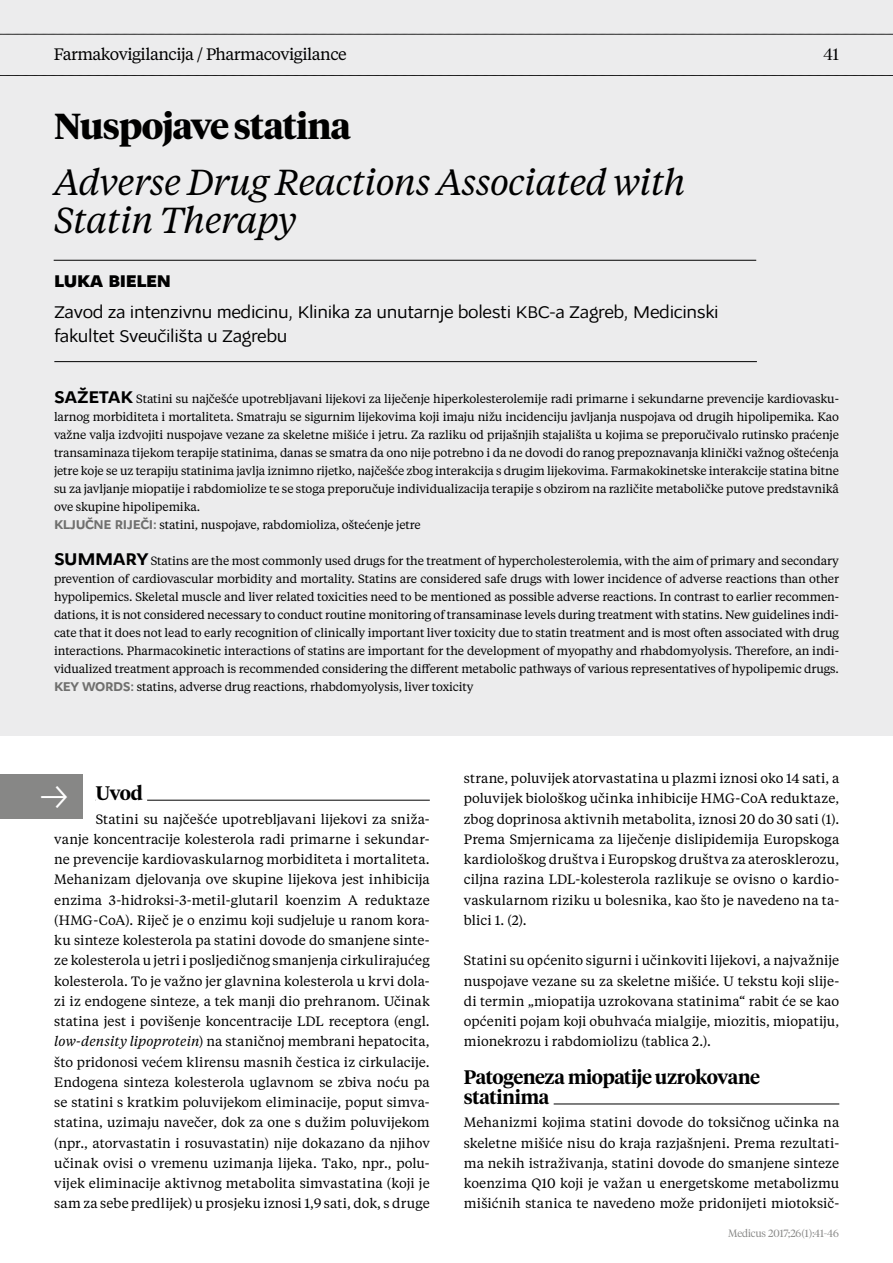
<style>
.page{position:relative;width:893px;height:1263px;background:#fff}
.page>*{position:absolute;margin:0;border:0;box-sizing:border-box;transform-origin:0 0}
.t1{font:italic 36px/37.5px "Tiempos Headline";letter-spacing:-.02em;color:#000}
.t2{font:700 36px "Tiempos Headline";letter-spacing:-.02em;color:#000}
.t3{font:600 19.5px/20.2px "Tiempos Headline";letter-spacing:-.015em;color:#000}
.t4{font:18px/24px "Osnova Pro";letter-spacing:-.02em;color:#000}
.t5{font:800 18px "Osnova Pro";letter-spacing:-.02em;color:#000}
.t6{font:16.5px "Tiempos Headline";letter-spacing:-.03em;color:#000}
.t7{font:300 16.5px "Tiempos Headline";color:#000}
.t8{font:13.5px/20.2px "Tiempos Headline";letter-spacing:.005em;color:#000;text-align:justify}
.t9{font:12px/18px "Tiempos Headline";letter-spacing:-.01em;color:#000}
.t10{font:300 10.5px "Tiempos Headline";color:#878786}
.s1{font-family:"Osnova Pro";font-weight:700;font-size:18px}
.s2{font-family:"Osnova Pro";font-weight:700;font-size:13.5px;color:#6f6f6e}
.s3{font-style:italic}
</style>
<div class="page">
<div style="left:0;top:0;width:893px;height:736px;background:#ececed"></div>
<svg style="left:0;top:75px;width:893px;height:1px"></svg>
<svg style="left:0;top:34px;width:893px;height:1px"></svg>
<hr style="left:96px;top:800px;width:334px;height:1px;background:#000">
<hr style="left:96px;top:799px;width:51px;height:3px;background:#fff">
<hr style="left:464px;top:1104px;width:375px;height:1px;background:#000">
<hr style="left:464px;top:1103px;width:90px;height:3px;background:#fff">
<div style="left:0;top:774px;width:83px;height:44px;background:#878786"></div>
<hr style="left:54px;top:260px;width:702px;height:1px;background:#000">
<hr style="left:54px;top:361px;width:703px;height:1px;background:#000">
<p class="t6" style="left:54px;top:43px;width:295px">Farmakovigilancija / Pharmacovigilance</p>
<h1 class="t2" style="left:54px;top:102px;width:298px">Nuspojave statina</h1>
<h1 class="t1" style="left:54px;top:162px;width:634px">Adverse Drug Reactions Associated with<br>Statin Therapy</h1>
<h3 class="t5" style="left:54px;top:269px;width:118px">LUKA BIELEN</h3>
<h3 class="t4" style="left:54px;top:300px;width:666px">Zavod za intenzivnu medicinu, Klinika za unutarnje bolesti KBC-a Zagreb, Medicinski fakultet Sveučilišta u Zagrebu</h3>
<p class="t7" style="left:823px;top:43px;width:17px">41</p>
<p class="t9" style="left:54px;top:389px;width:787px"><span class="s1">SAŽETAK</span> Statini su najčešće upotrebljavani lijekovi za liječenje hiperkolesterolemije radi primarne i sekundarne prevencije kardiovasku&shy;larnog morbiditeta i mortaliteta. Smatraju se sigurnim lijekovima koji imaju nižu incidenciju javljanja nuspojava od drugih hipolipemika. Kao važne valja izdvojiti nuspojave vezane za skeletne mišiće i jetru. Za razliku od prijašnjih stajališta u kojima se preporučivalo rutinsko praćenje transaminaza tijekom terapije statinima, danas se smatra da ono nije potrebno i da ne dovodi do ranog prepoznavanja klinički važnog oštećenja jetre koje se uz terapiju statinima javlja iznimno rijetko, najčešće zbog interakcija s drugim lijekovima. Farmakokinetske interakcije statina bitne su za javljanje miopatije i rabdomiolize te se stoga preporučuje individualizacija terapije s obzirom na različite metaboličke putove predstavnikâ ove skupine hipolipemika.<br><span class="s2">KLJUČNE RIJEČI:</span> statini, nuspojave, rabdomioliza, oštećenje jetre</p>
<p class="t9" style="left:54px;top:551px;width:787px;text-align:justify"><span class="s1">SUMMARY</span> Statins are the most commonly used drugs for the treatment of hypercholesterolemia, with the aim of primary and secondary prevention of cardiovascular morbidity and mortality. Statins are considered safe drugs with lower incidence of adverse reactions than other hypolipemics. Skeletal muscle and liver related toxicities need to be mentioned as possible adverse reactions. In contrast to earlier recommen&shy;dations, it is not considered necessary to conduct routine monitoring of transaminase levels during treatment with statins. New guidelines indi&shy;cate that it does not lead to early recognition of clinically important liver toxicity due to statin treatment and is most often associated with drug interactions. Pharmacokinetic interactions of statins are important for the development of myopathy and rhabdomyolysis. Therefore, an indi&shy;vidualized treatment approach is recommended considering the different metabolic pathways of various representatives of hypolipemic drugs.<br><span class="s2">KEY WORDS:</span> statins, adverse drug reactions, rhabdomyolysis, liver toxicity</p>
<h2 class="t3" style="left:96px;top:782px;width:49px">Uvod</h2>
<p class="t8" style="left:54px;top:808px;width:377px;text-indent:41px">Statini su najčešće upotrebljavani lijekovi za sniža&shy;vanje koncentracije kolesterola radi primarne i sekundar&shy;ne prevencije kardiovaskularnog morbiditeta i mortaliteta.<br>Mehanizam djelovanja ove skupine lijekova jest inhibicija enzima 3-hidroksi-3-metil-glutaril koenzim A reduktaze (HMG-CoA). Riječ je o enzimu koji sudjeluje u ranom kora&shy;ku sinteze kolesterola pa statini dovode do smanjene sinte&shy;ze kolesterola u jetri i posljedičnog smanjenja cirkulirajućeg kolesterola. To je važno jer glavnina kolesterola u krvi dola&shy;zi iz endogene sinteze, a tek manji dio prehranom. Učinak statina jest i povišenje koncentracije LDL receptora (engl. <span class="s3">low-density lipoprotein</span>) na staničnoj membrani hepatocita, što pridonosi većem klirensu masnih čestica iz cirkulacije.<br>Endogena sinteza kolesterola uglavnom se zbiva noću pa se statini s kratkim poluvijekom eliminacije, poput simva&shy;statina, uzimaju navečer, dok za one s dužim poluvijekom (npr., atorvastatin i rosuvastatin) nije dokazano da njihov učinak ovisi o vremenu uzimanja lijeka. Tako, npr., polu&shy;vijek eliminacije aktivnog metabolita simvastatina (koji je sam za sebe predlijek) u prosjeku iznosi 1,9 sati, dok, s druge</p>
<p class="t8" style="left:464px;top:768px;width:377px">strane, poluvijek atorvastatina u plazmi iznosi oko 14 sati, a poluvijek biološkog učinka inhibicije HMG-CoA reduktaze, zbog doprinosa aktivnih metabolita, iznosi 20 do 30 sati (1).<br>Prema Smjernicama za liječenje dislipidemija Europskoga kardiološkog društva i Europskog društva za aterosklerozu, ciljna razina LDL-kolesterola razlikuje se ovisno o kardio&shy;vaskularnom riziku u bolesnika, kao što je navedeno na ta&shy;blici 1. (2).</p>
<p class="t8" style="left:464px;top:950px;width:377px">Statini su općenito sigurni i učinkoviti lijekovi, a najvažnije nuspojave vezane su za skeletne mišiće. U tekstu koji slije&shy;di termin „miopatija uzrokovana statinima“ rabit će se kao općeniti pojam koji obuhvaća mialgije, miozitis, miopatiju, mionekrozu i rabdomiolizu (tablica 2.).</p>
<h2 class="t3" style="left:464px;top:1066px;width:298px">Patogeneza miopatije uzrokovane statinima</h2>
<p class="t8" style="left:464px;top:1112px;width:377px">Mehanizmi kojima statini dovode do toksičnog učinka na skeletne mišiće nisu do kraja razjašnjeni. Prema rezultati&shy;ma nekih istraživanja, statini dovode do smanjene sinteze koenzima Q10 koji je važan u energetskome metabolizmu mišićnih stanica te navedeno može pridonijeti miotoksič-</p>
<p class="t10" style="left:728px;top:1226px;width:112px">Medicus 2017;26(1):41-46</p>
</div>
